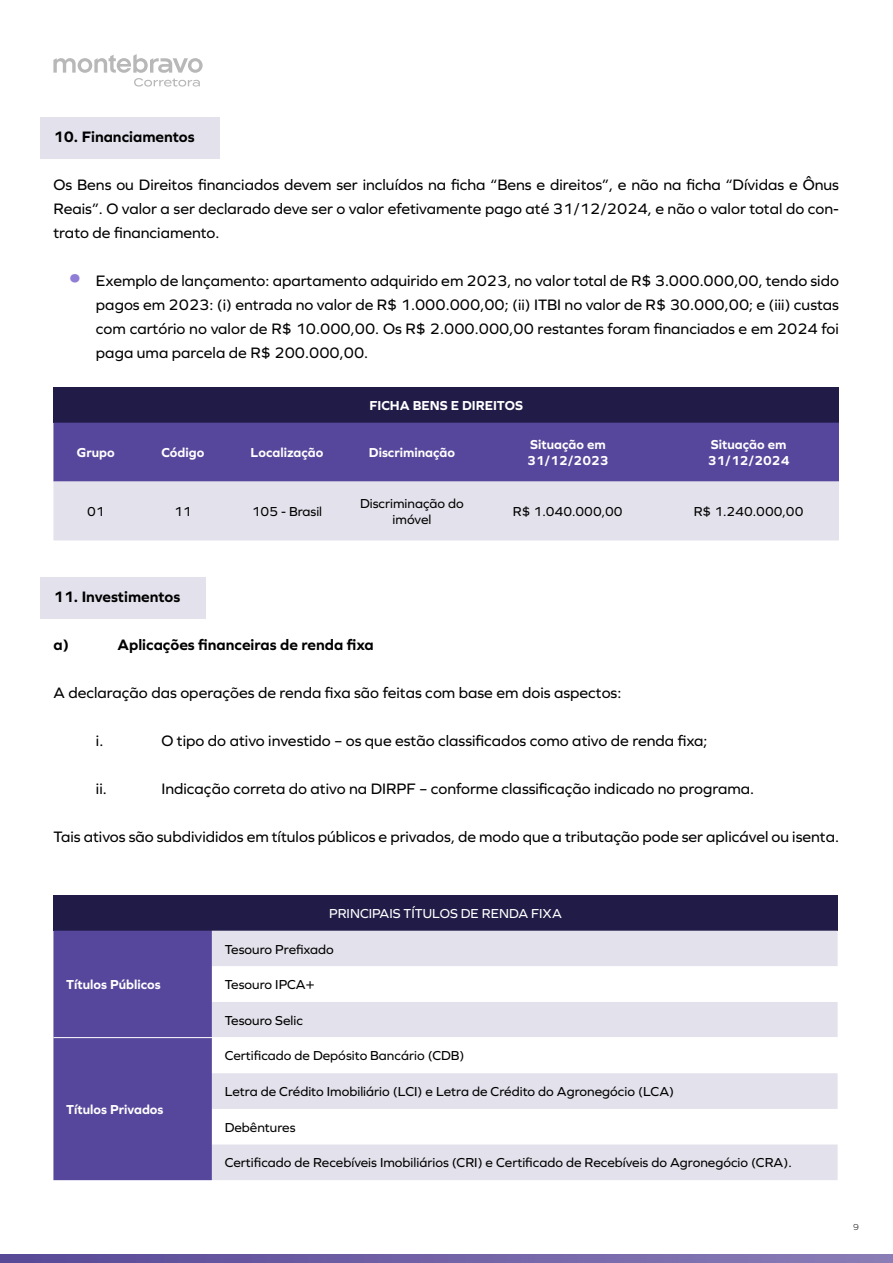
<style>
.page{position:relative;width:893px;height:1263px;background:#fff}
.page>*{position:absolute;margin:0;border:0;box-sizing:border-box;transform-origin:0 0}
.t1{font:15.75px/24px "Graphie";color:#000;text-align:justify}
.t2{font:700 15.75px "Graphie";color:#000}
.t3{font:13.5px/16.5px "Graphie";color:#000;text-align:center}
.t4{font:700 13.5px/16.5px "Graphie";color:#fff}
.t5{font:13.5px "Graphie";color:#fff}
.t6{font:300 9px "Graphie";color:#000}
.s1{font-family:"Termina";font-weight:800;font-size:27px;color:#8f7dd6}
</style>
<div class="page">
<div style="left:41px;top:117px;width:179px;height:41px;background:#e3e1eb"></div>
<div style="left:41px;top:577px;width:165px;height:41px;background:#e3e1eb"></div>
<div style="left:53px;top:387px;width:786px;height:36px;background:#211c47"></div>
<div style="left:53px;top:423px;width:786px;height:59px;background:#57479c"></div>
<div style="left:53px;top:482px;width:786px;height:58px;background:#e3e1eb"></div>
<div style="left:53px;top:895px;width:785px;height:36px;background:#211c47"></div>
<div style="left:53px;top:931px;width:159px;height:249px;background:#57479c"></div>
<div style="left:212px;top:931px;width:626px;height:35px;background:#e3e1eb"></div>
<div style="left:212px;top:1002px;width:626px;height:35px;background:#e3e1eb"></div>
<svg style="left:212px;top:1073px;width:626px;height:107px;fill:#e3e1eb"></svg>
<hr style="left:53px;top:1037px;width:159px;height:1px;background:#fff">
<svg style="left:0;top:1255px;width:893px;height:8px;background:#7162a6"></svg>
<svg style="left:53px;top:54px;width:150px;height:33px"></svg>
<p class="t2" style="left:53px;top:127px;width:143px">10. Financiamentos</p>
<p class="t1" style="left:53px;top:172px;width:787px">Os Bens ou Direitos financiados devem ser incluídos na ficha “Bens e direitos”, e não na ficha “Dívidas e Ônus Reais”. O valor a ser declarado deve ser o valor efetivamente pago até 31/12/2024, e não o valor total do con&shy;trato de financiamento.</p>
<p class="t1" style="left:96px;top:268px;width:744px;text-indent:-27px"><span class="s1">•</span> Exemplo de lançamento: apartamento adquirido em 2023, no valor total de R$ 3.000.000,00, tendo sido pagos em 2023: (i) entrada no valor de R$ 1.000.000,00; (ii) ITBI no valor de R$ 30.000,00; e (iii) custas com cartório no valor de R$ 10.000,00. Os R$ 2.000.000,00 restantes foram financiados e em 2024 foi paga uma parcela de R$ 200.000,00.</p>
<p class="t4" style="left:369px;top:397px;width:155px">FICHA BENS E DIREITOS</p>
<p class="t4" style="left:77px;top:444px;width:39px">Grupo</p>
<p class="t4" style="left:161px;top:444px;width:45px">Código</p>
<p class="t4" style="left:251px;top:444px;width:74px">Localização</p>
<p class="t4" style="left:369px;top:444px;width:88px">Discriminação</p>
<p class="t4" style="left:527px;top:436px;width:83px">Situação em<br>31/12/2023</p>
<p class="t4" style="left:708px;top:436px;width:83px">Situação em<br>31/12/2024</p>
<p class="t3" style="left:87px;top:503px;width:19px">01</p>
<p class="t3" style="left:174px;top:503px;width:19px">11</p>
<p class="t3" style="left:252px;top:503px;width:72px">105 - Brasil</p>
<p class="t3" style="left:360px;top:495px;width:105px">Discriminação do imóvel</p>
<p class="t3" style="left:513px;top:503px;width:111px">R$ 1.040.000,00</p>
<p class="t3" style="left:694px;top:503px;width:111px">R$ 1.240.000,00</p>
<p class="t2" style="left:53px;top:587px;width:128px">11. Investimentos</p>
<p class="t2" style="left:53px;top:635px;width:17px">a)</p>
<p class="t2" style="left:118px;top:635px;width:258px">Aplicações financeiras de renda fixa</p>
<p class="t1" style="left:53px;top:680px;width:569px">A declaração das operações de renda fixa são feitas com base em dois aspectos:</p>
<p class="t1" style="left:96px;top:728px;width:9px">i.</p>
<p class="t1" style="left:161px;top:728px;width:548px">O tipo do ativo investido – os que estão classificados como ativo de renda fixa;</p>
<p class="t1" style="left:96px;top:776px;width:12px">ii.</p>
<p class="t1" style="left:161px;top:776px;width:594px">Indicação correta do ativo na DIRPF – conforme classificação indicado no programa.</p>
<p class="t1" style="left:53px;top:824px;width:787px">Tais ativos são subdivididos em títulos públicos e privados, de modo que a tributação pode ser aplicável ou isenta.</p>
<p class="t4" style="left:66px;top:976px;width:96px">Títulos Públicos</p>
<p class="t4" style="left:66px;top:1101px;width:99px">Títulos Privados</p>
<p class="t5" style="left:329px;top:905px;width:234px">PRINCIPAIS TÍTULOS DE RENDA FIXA</p>
<p class="t3" style="left:225px;top:940px;width:111px">Tesouro Prefixado</p>
<p class="t3" style="left:225px;top:976px;width:91px">Tesouro IPCA+</p>
<p class="t3" style="left:225px;top:1012px;width:80px">Tesouro Selic</p>
<p class="t3" style="left:225px;top:1047px;width:241px">Certificado de Depósito Bancário (CDB)</p>
<p class="t3" style="left:225px;top:1083px;width:451px">Letra de Crédito Imobiliário (LCI) e Letra de Crédito do Agronegócio (LCA)</p>
<p class="t3" style="left:225px;top:1119px;width:72px">Debêntures</p>
<p class="t3" style="left:225px;top:1154px;width:569px">Certificado de Recebíveis Imobiliários (CRI) e Certificado de Recebíveis do Agronegócio (CRA).</p>
<p class="t6" style="left:853px;top:1221px;width:7px">9</p>
</div>
